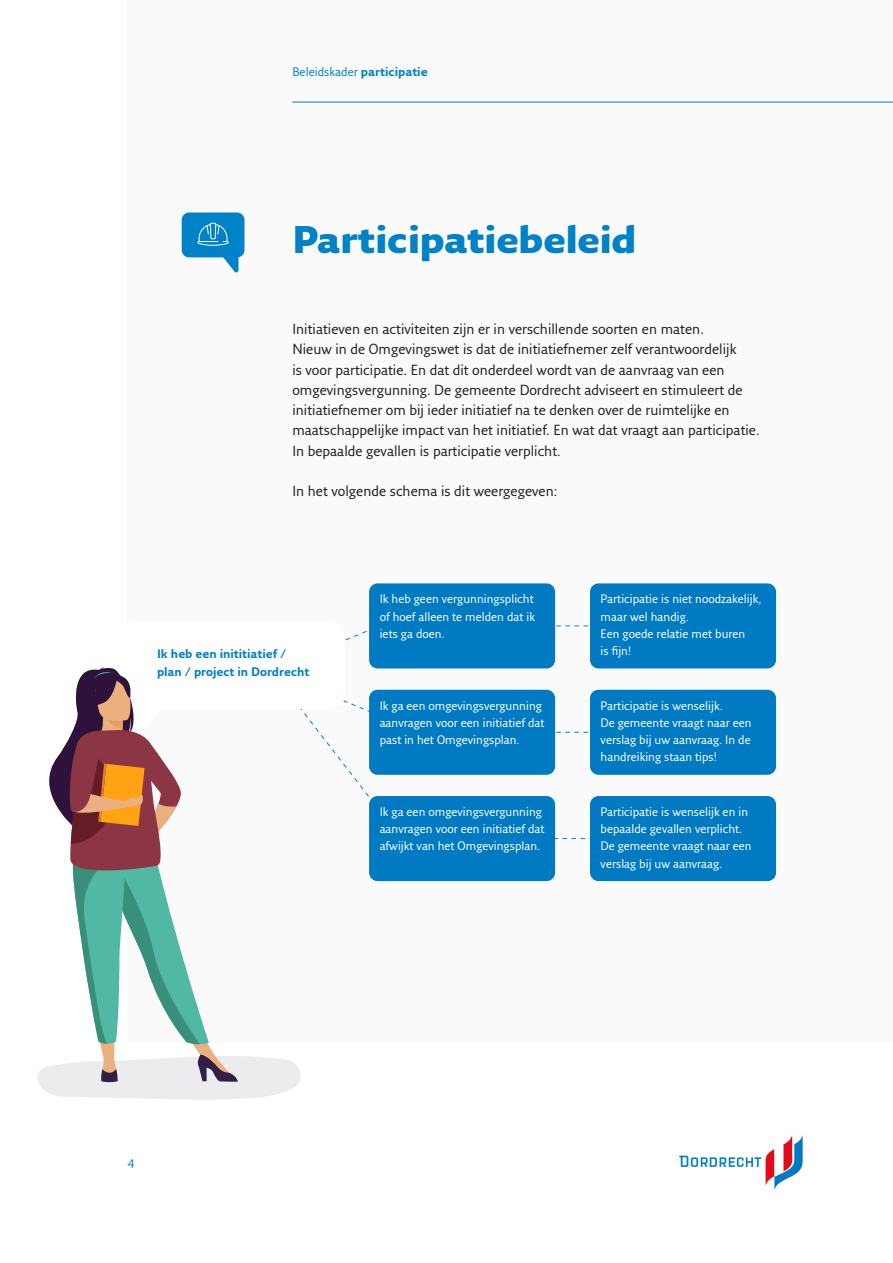
<style>
.page{position:relative;width:893px;height:1263px;background:#fff}
.page>*{position:absolute;margin:0;border:0;box-sizing:border-box;transform-origin:0 0}
.Titel{font:900 37.5px "Fresco Sans";letter-spacing:-.01em;color:#0082c8}
.Platte_tekst{font:14.25px/20.2px "Fresco Sans LF";color:#231f20}
.Platte_tekst-2{font:12px/17.2px "Fresco Sans LF";color:#fff}
.Tussenkopje{font:700 12px "Fresco Sans";color:#0082c8}
.t1{font:12px "Fresco Sans LF Normal 2";color:#0082c8}
.t2{font:12px "Fresco Sans LF";color:#0082c8}
.s1{font-family:"Fresco Sans LF";font-weight:700}
</style>
<div class="page">
<div style="left:128px;top:0;width:765px;height:1043px;background:#fafafa"></div>
<hr style="left:292px;top:102px;width:601px;height:1px;background:#007bc3">
<svg style="left:679px;top:1135px;width:124px;height:54px"></svg>
<svg style="left:182px;top:212px;width:62px;height:60px"></svg>
<svg style="left:555px;top:732px;width:33px;height:1px"></svg>
<svg style="left:555px;top:838px;width:35px;height:1px"></svg>
<div style="left:590px;top:690px;width:186px;height:85px;background:#007bc3;border-radius:9px"></div>
<div style="left:369px;top:690px;width:186px;height:85px;background:#007bc3;border-radius:9px"></div>
<div style="left:590px;top:796px;width:186px;height:85px;background:#007bc3;border-radius:9px"></div>
<div style="left:369px;top:796px;width:186px;height:85px;background:#007bc3;border-radius:9px"></div>
<svg style="left:555px;top:625px;width:33px;height:1px"></svg>
<div style="left:369px;top:583px;width:186px;height:85px;background:#007bc3;border-radius:9px"></div>
<div style="left:590px;top:583px;width:186px;height:85px;background:#007bc3;border-radius:9px"></div>
<svg style="left:37px;top:617px;width:364px;height:482px"></svg>
<p class="t1" style="left:292px;top:64px;width:137px">Beleidskader <span class="s1">participatie</span></p>
<h2 class="Titel" style="left:292px;top:215px;width:346px">Participatiebeleid</h2>
<p class="Platte_tekst" style="left:292px;top:319px;width:469px">Initiatieven en activiteiten zijn er in verschillende soorten en maten.<br>Nieuw in de Omgevingswet is dat de initiatiefnemer zelf verantwoordelijk<br>is voor participatie. En dat dit onderdeel wordt van de aanvraag van een omgevingsvergunning. De gemeente Dordrecht adviseert en stimuleert de initiatiefnemer om bij ieder initiatief na te denken over de ruimtelijke en maatschappelijke impact van het initiatief. En wat dat vraagt aan participatie.<br>In bepaalde gevallen is participatie verplicht.</p>
<p class="Platte_tekst" style="left:292px;top:481px;width:267px">In het volgende schema is dit weergegeven:</p>
<h4 class="Tussenkopje" style="left:157px;top:646px;width:131px">Ik heb een inititiatief /</h4>
<h4 class="Tussenkopje" style="left:157px;top:664px;width:154px">plan / project in Dordrecht</h4>
<p class="Platte_tekst-2" style="left:380px;top:590px;width:157px;text-align:justify">Ik heb geen vergunningsplicht of hoef alleen te melden dat ik iets ga doen.</p>
<p class="Platte_tekst-2" style="left:601px;top:590px;width:162px">Participatie is niet noodzakelijk, maar wel handig.</p>
<p class="Platte_tekst-2" style="left:601px;top:625px;width:146px">Een goede relatie met buren is fijn!</p>
<p class="Platte_tekst-2" style="left:380px;top:697px;width:166px">Ik ga een omgevingsvergunning aanvragen voor een initiatief dat past in het Omgevingsplan.</p>
<p class="Platte_tekst-2" style="left:601px;top:697px;width:124px">Participatie is wenselijk.</p>
<p class="Platte_tekst-2" style="left:601px;top:714px;width:152px;text-align:justify">De gemeente vraagt naar een verslag bij uw aanvraag. In de handreiking staan tips!</p>
<p class="Platte_tekst-2" style="left:380px;top:803px;width:166px">Ik ga een omgevingsvergunning aanvragen voor een initiatief dat afwijkt van het Omgevingsplan.</p>
<p class="Platte_tekst-2" style="left:601px;top:803px;width:152px">Participatie is wenselijk en in bepaalde gevallen verplicht.<br>De gemeente vraagt naar een verslag bij uw aanvraag.</p>
<p class="t2" style="left:128px;top:1156px;width:9px">4</p>
</div>
